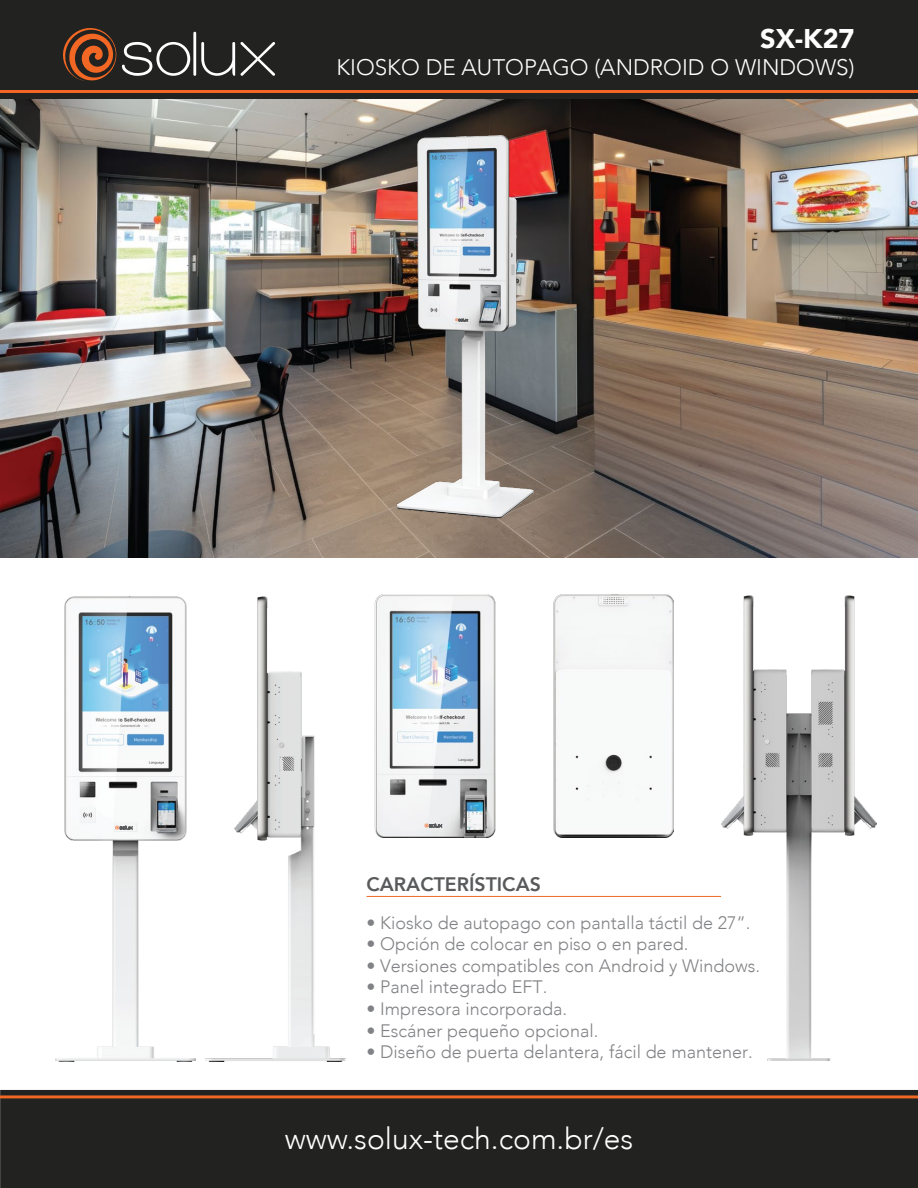
<style>
.page{position:relative;width:918px;height:1188px;background:#fff}
.page>*{position:absolute;margin:0;border:0;box-sizing:border-box;transform-origin:0 0}
.t1{font:300 30px "Avenir";color:#fff}
.t2{font:900 27px "Avenir";color:#fff}
.t3{font:300 22.5px "Avenir";color:#fff}
.t4{font:800 19.5px "Avenir";color:#595a5c}
.t5{font:300 18px "Avenir";color:#818285}
</style>
<div class="page">
<img style="left:0;top:98px;width:918px;height:459px">
<div style="left:0;top:0;width:918px;height:98px;background:#222221"></div>
<svg style="left:241px;top:42px;width:34px;height:34px"></svg>
<svg style="left:63px;top:28px;width:172px;height:53px"></svg>
<hr style="left:0;top:90px;width:918px;height:3px;background:#f26723">
<div style="left:0;top:1090px;width:918px;height:98px;background:#222221"></div>
<hr style="left:0;top:1095px;width:918px;height:3px;background:#f26723">
<hr style="left:367px;top:896px;width:354px;height:1px;background:#f26723">
<img style="left:721px;top:595px;width:155px;height:466px">
<img style="left:205px;top:596px;width:140px;height:466px">
<img style="left:55px;top:597px;width:140px;height:465px">
<img style="left:397px;top:135px;width:137px;height:383px">
<img style="left:374px;top:595px;width:299px;height:243px">
<svg style="left:114px;top:825px;width:19px;height:5px"></svg>
<svg style="left:424px;top:823px;width:18px;height:5px"></svg>
<svg style="left:454px;top:318px;width:14px;height:4px"></svg>
<h2 class="t2" style="left:760px;top:15px;width:96px">SX-K27</h2>
<p class="t3" style="left:336px;top:54px;width:520px">KIOSKO DE AUTOPAGO (ANDROID O WINDOWS)</p>
<p class="t4" style="left:367px;top:869px;width:176px">CARACTERÍSTICAS</p>
<p class="t5" style="left:367px;top:912px;width:385px">• Kiosko de autopago con pantalla táctil de 27”.</p>
<p class="t5" style="left:367px;top:933px;width:323px">• Opción de colocar en piso o en pared.</p>
<p class="t5" style="left:367px;top:955px;width:395px">• Versiones compatibles con Android y Windows.</p>
<p class="t5" style="left:367px;top:977px;width:183px">• Panel integrado EFT.</p>
<p class="t5" style="left:367px;top:998px;width:202px">• Impresora incorporada.</p>
<p class="t5" style="left:367px;top:1020px;width:233px">• Escáner pequeño opcional.</p>
<p class="t5" style="left:367px;top:1041px;width:388px">• Diseño de puerta delantera, fácil de mantener.</p>
<h1 class="t1" style="left:285px;top:1121px;width:350px">www.solux-tech.com.br/es</h1>
</div>
